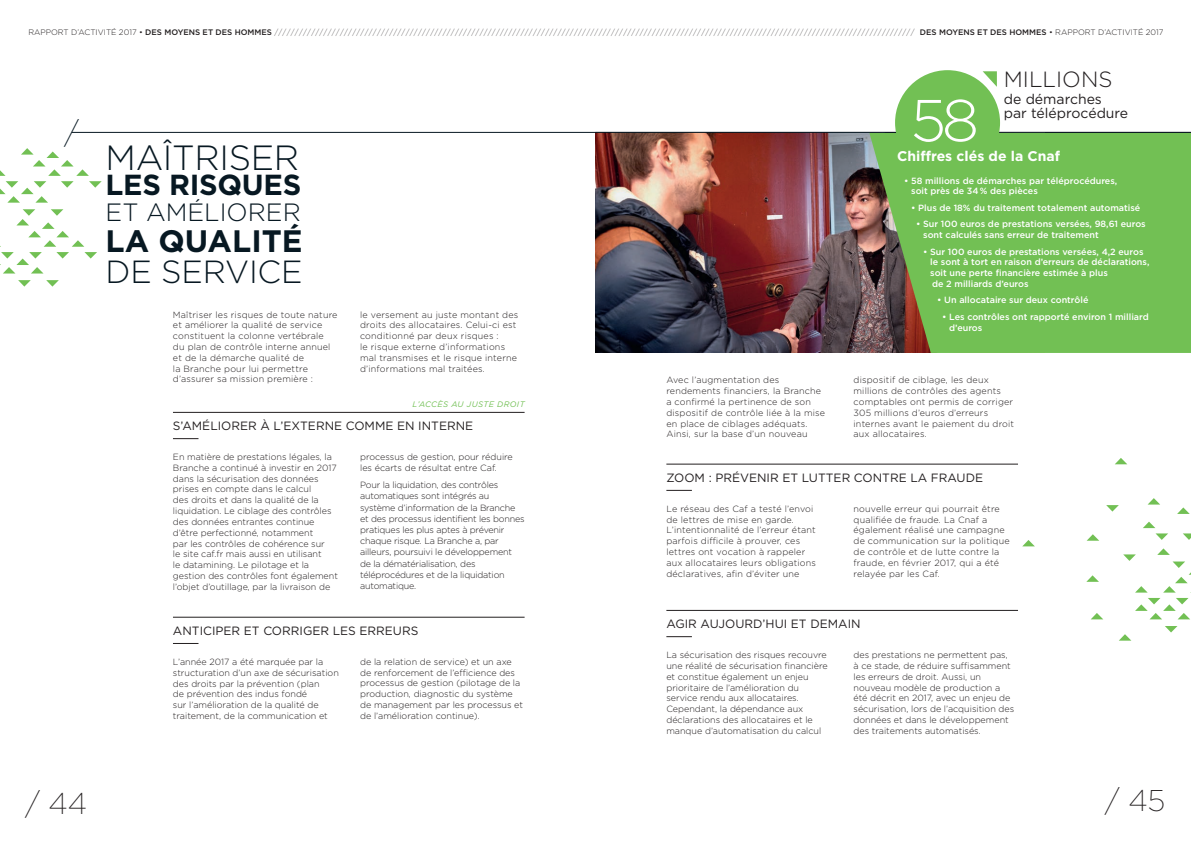
<style>
.page{position:relative;width:1191px;height:842px;background:#fff}
.page>*{position:absolute;margin:0;border:0;box-sizing:border-box;transform-origin:0 0}
.t1{font:300 59px "Gotham";color:#fff}
.t2{font:300 35px "Gotham";color:#071822}
.t3{font:300 32px "Gotham";color:#071822}
.t4{font:700 31px "Gotham";color:#071822}
.t5{font:200 30px "Gotham";color:#231f20}
.t6{font:200 30px "Gotham";color:#071822}
.t7{font:700 29px "Gotham";letter-spacing:-.01em;color:#071822}
.t8{font:300 25px "Gotham";color:#071822}
.t9{font:300 22px "Gotham";color:#231f20}
.t10{font:14px/14px "Gotham";color:#231f20}
.t11{font:700 14px "Gotham";color:#fff}
.t12{font:12px "Gotham";color:#231f20}
.t13{font:300 9px/10.8px "Gotham";color:#231f20}
.t14{font:300 9px/10.8px "Gotham";letter-spacing:.02em;color:#231f20}
.t15{font:500 9px/10.8px "Gotham";color:#fff}
.t16{font:300 9px/11.2px "Gotham";letter-spacing:-.02em;color:#231f20}
.t17{font:200 8px "Gotham";color:#231f20}
.t18{font:italic 8px "Gotham";letter-spacing:.05em;color:#72c054}
.s1{font-weight:300}
.s2{font-weight:500}
</style>
<div class="page">
<img style="left:595px;top:133px;width:274px;height:220px">
<svg style="left:1165px;top:626px;width:12px;height:6px"></svg>
<svg style="left:1086px;top:534px;width:13px;height:7px"></svg>
<svg style="left:1086px;top:575px;width:13px;height:7px"></svg>
<svg style="left:1022px;top:540px;width:13px;height:6px"></svg>
<svg style="left:1106px;top:505px;width:12px;height:7px"></svg>
<svg style="left:1115px;top:458px;width:12px;height:6px"></svg>
<svg style="left:1143px;top:522px;width:25px;height:18px"></svg>
<svg style="left:1183px;top:533px;width:8px;height:7px"></svg>
<svg style="left:1177px;top:507px;width:12px;height:7px"></svg>
<svg style="left:1123px;top:548px;width:68px;height:71px"></svg>
<svg style="left:1147px;top:498px;width:13px;height:7px"></svg>
<svg style="left:1091px;top:613px;width:12px;height:6px"></svg>
<svg style="left:1119px;top:634px;width:12px;height:7px"></svg>
<hr style="left:666px;top:464px;width:352px;height:1px;background:#231f20">
<svg style="left:666px;top:490px;width:26px;height:1px"></svg>
<hr style="left:666px;top:610px;width:352px;height:1px;background:#231f20">
<svg style="left:666px;top:636px;width:26px;height:1px"></svg>
<svg style="left:869px;top:133px;width:322px;height:220px;fill:#72c054"></svg>
<hr style="left:173px;top:412px;width:351px;height:1px;background:#231f20">
<svg style="left:173px;top:438px;width:25px;height:1px"></svg>
<hr style="left:173px;top:617px;width:351px;height:1px;background:#231f20">
<svg style="left:173px;top:643px;width:25px;height:1px"></svg>
<hr style="left:72px;top:132px;width:1119px;height:1px;background:#071822">
<svg style="left:18px;top:280px;width:13px;height:7px"></svg>
<svg style="left:46px;top:280px;width:13px;height:7px"></svg>
<svg style="left:0;top:209px;width:97px;height:64px"></svg>
<svg style="left:0;top:148px;width:102px;height:55px"></svg>
<svg style="left:982px;top:71px;width:15px;height:16px"></svg>
<div style="left:895px;top:70px;width:105px;height:105px;background:#72c054;border-radius:50%"></div>
<p class="t17" style="left:28px;top:27px;width:1136px"><span class="s1">RAPPORT D’ACTIVITÉ 2017 •</span> <span class="s2">des moyens et des hommes</span> //////////////////////////////////////////////////////////////////////////////////////////////////////////////////////////////////////////////////////////// <span class="s2">des moyens et des hommes</span> <span class="s1">• RAPPORT D’ACTIVITÉ 2017</span></p>
<h3 class="t6" style="left:64px;top:114px;width:16px">/</h3>
<h2 class="t2" style="left:106px;top:135px;width:22px">maî</h2>
<h2 class="t2" style="left:172px;top:135px;width:44px">triser</h2>
<h3 class="t7" style="left:106px;top:165px;width:197px">LES RISQUES</h3>
<h3 class="t8" style="left:106px;top:196px;width:57px">et améli</h3>
<h3 class="t8" style="left:227px;top:196px;width:39px">orer</h3>
<h3 class="t4" style="left:106px;top:220px;width:198px">LA QUALITÉ</h3>
<h3 class="t3" style="left:106px;top:251px;width:77px">de service</h3>
<p class="t14" style="left:173px;top:309px;width:166px">Maîtriser les risques de toute nature et améliorer la qualité de service constituent la colonne vertébrale du plan de contrôle interne annuel et de la démarche qualité de<br>la Branche pour lui permettre d’assurer sa mission première :</p>
<p class="t14" style="left:360px;top:309px;width:160px">le versement au juste montant des droits des allocataires. Celui-ci est conditionné par deux risques :<br>le risque externe d’informations mal transmises et le risque interne d’informations mal traitées.</p>
<p class="t18" style="left:412px;top:399px;width:113px">L’ACCÈS AU JUSTE DROIT</p>
<h3 class="t12" style="left:173px;top:418px;width:302px">S’AMÉLIORER À L’EXTERNE COMME EN INTERNE</h3>
<p class="t13" style="left:173px;top:451px;width:166px">En matière de prestations légales, la Branche a continué à investir en 2017 dans la sécurisation des données prises en compte dans le calcul<br>des droits et dans la qualité de la liquidation. Le ciblage des contrôles des données entrantes continue d’être perfectionné, notamment<br>par les contrôles de cohérence sur<br>le site caf.fr mais aussi en utilisant<br>le datamining. Le pilotage et la gestion des contrôles font également l’objet d’outillage, par la livraison de</p>
<p class="t13" style="left:360px;top:451px;width:154px;line-height:11.2px">processus de gestion, pour réduire les écarts de résultat entre Caf.</p>
<p class="t16" style="left:360px;top:479px;width:166px">Pour la liquidation, des contrôles automatiques sont intégrés au système d’information de la Branche et des processus identifient les bonnes pratiques les plus aptes à prévenir chaque risque. La Branche a, par ailleurs, poursuivi le développement de la dématérialisation, des téléprocédures et de la liquidation automatique.</p>
<h3 class="t12" style="left:173px;top:623px;width:247px">ANTICIPER ET CORRIGER LES ERREURS</h3>
<p class="t13" style="left:173px;top:656px;width:167px">L’année 2017 a été marquée par la structuration d’un axe de sécurisation des droits par la prévention (plan<br>de prévention des indus fondé<br>sur l’amélioration de la qualité de traitement, de la communication et</p>
<p class="t13" style="left:360px;top:656px;width:164px">de la relation de service) et un axe de renforcement de l’efficience des processus de gestion (pilotage de la production, diagnostic du système de management par les processus et de l’amélioration continue).</p>
<h3 class="t9" style="left:1004px;top:66px;width:12px">milli</h3>
<h3 class="t9" style="left:1062px;top:66px;width:34px">ons</h3>
<h3 class="t10" style="left:1004px;top:92px;width:126px">DE DÉMARCHES<br>PAR TÉLÉPROCÉDURE</h3>
<h1 class="t1" style="left:910px;top:83px;width:70px">58</h1>
<h3 class="t11" style="left:897px;top:147px;width:165px">CHIFFRES CLÉS DE LA CNAF</h3>
<p class="t15" style="left:911px;top:175px;width:208px;text-indent:-7px">• 58 millions de démarches par téléprocédures, soit près de 34 % des pièces</p>
<p class="t15" style="left:911px;top:202px;width:231px">• Plus de 18% du traitement totalement automatisé</p>
<p class="t15" style="left:923px;top:219px;width:224px;text-indent:-7px">• Sur 100 euros de prestations versées, 98,61 euros sont calculés sans erreur de traitement</p>
<p class="t15" style="left:930px;top:246px;width:221px;text-indent:-7px">• Sur 100 euros de prestations versées, 4,2 euros le sont à tort en raison d’erreurs de déclarations, soit une perte financière estimée à plus<br>de 2 milliards d’euros</p>
<p class="t15" style="left:937px;top:295px;width:153px">• Un allocataire sur deux contrôlé</p>
<p class="t15" style="left:949px;top:311px;width:201px;text-indent:-7px">• Les contrôles ont rapporté environ 1 milliard d’euros</p>
<p class="t14" style="left:666px;top:375px;width:160px">Avec l’augmentation des rendements financiers, la Branche a confirmé la pertinence de son dispositif de contrôle liée à la mise en place de ciblages adéquats.<br>Ainsi, sur la base d’un nouveau</p>
<p class="t14" style="left:853px;top:375px;width:162px">dispositif de ciblage, les deux millions de contrôles des agents comptables ont permis de corriger<br>305 millions d’euros d’erreurs internes avant le paiement du droit aux allocataires.</p>
<h3 class="t12" style="left:666px;top:470px;width:318px">ZOOM : PRÉVENIR ET LUTTER CONTRE LA FRAUDE</h3>
<p class="t14" style="left:666px;top:503px;width:151px">Le réseau des Caf a testé l’envoi de lettres de mise en garde.<br>L’intentionnalité de l’erreur étant parfois difficile à prouver, ces lettres ont vocation à rappeler aux allocataires leurs obligations déclaratives, afin d’éviter une</p>
<p class="t14" style="left:853px;top:503px;width:158px">nouvelle erreur qui pourrait être qualifiée de fraude. La Cnaf a également réalisé une campagne de communication sur la politique de contrôle et de lutte contre la fraude, en février 2017, qui a été relayée par les Caf.</p>
<h3 class="t12" style="left:666px;top:616px;width:196px">AGIR AUJOURD’HUI ET DEMAIN</h3>
<p class="t13" style="left:666px;top:649px;width:163px">La sécurisation des risques recouvre une réalité de sécurisation financière et constitue également un enjeu prioritaire de l’amélioration du service rendu aux allocataires.<br>Cependant, la dépendance aux déclarations des allocataires et le manque d’automatisation du calcul</p>
<p class="t13" style="left:853px;top:649px;width:162px">des prestations ne permettent pas, à ce stade, de réduire suffisamment les erreurs de droit. Aussi, un nouveau modèle de production a été décrit en 2017, avec un enjeu de sécurisation, lors de l’acquisition des données et dans le développement des traitements automatisés.</p>
<h3 class="t5" style="left:26px;top:785px;width:63px">/ 44</h3>
<h3 class="t5" style="left:1105px;top:781px;width:62px">/ 45</h3>
</div>
